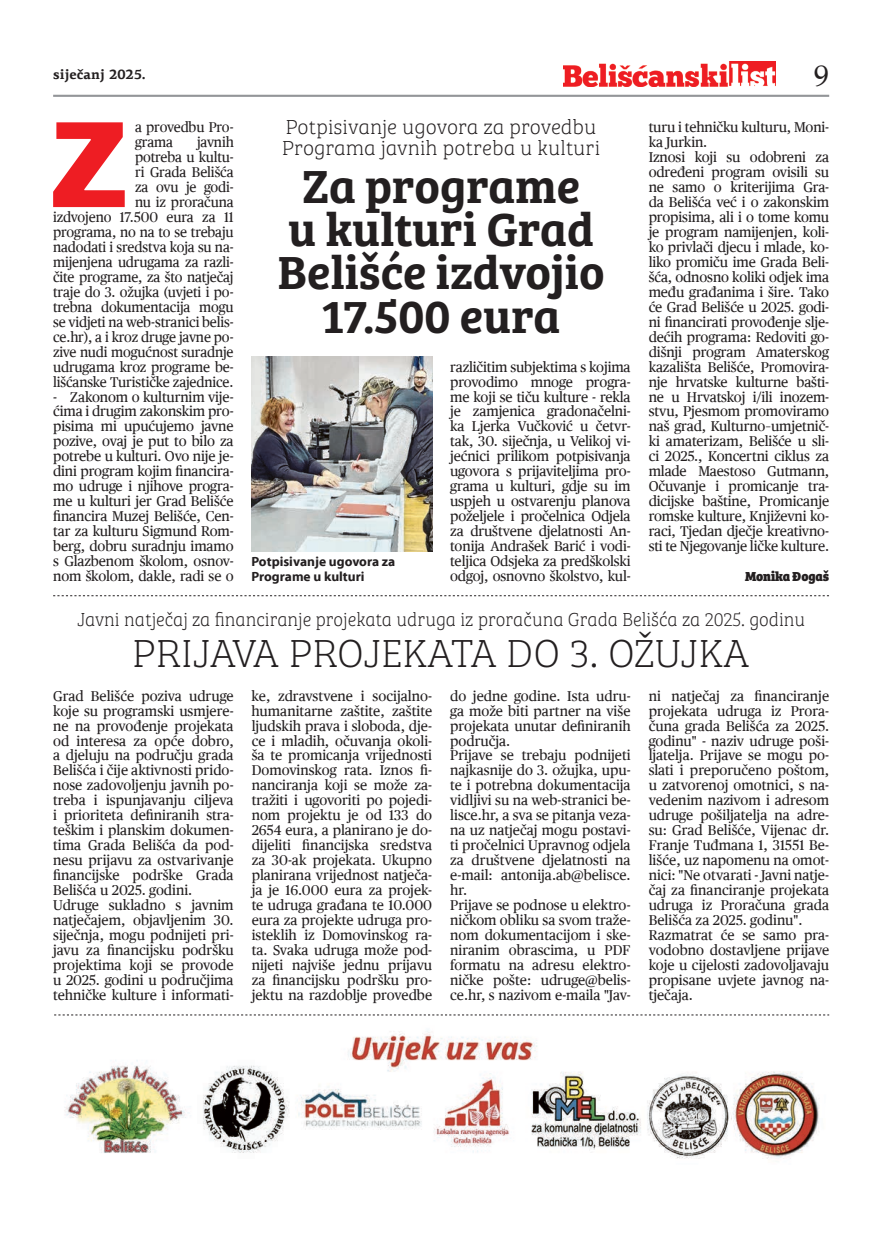
<style>
.page{position:relative;width:893px;height:1234px;background:#fff}
.page>*{position:absolute;margin:0;border:0;box-sizing:border-box;transform-origin:0 0}
.t1{font:900 122.7px "PF Agora Sans Pro";color:#ee1d23;scale:.95 1}
.t2{font:600 48px/43.2px "Bree Serif";color:#231f20;text-align:center}
.t3{font:100 40.5px "Bree Serif";color:#231f20}
.t4{font:30px "Palatino Roman";color:#231f20}
.t5{font:100 21px/21.9px "Bree Serif";color:#231f20}
.t6{font:100 19.5px "Bree Serif";color:#231f20;scale:.94 1}
.t7{font:14.25px/15px "Publico Text";letter-spacing:-.005em;color:#231f20}
.t8{font:14.25px/15px "Publico Text";letter-spacing:-.005em;color:#231f20;scale:.95 1}
.t9{font:700 13.5px/15px "Myriad Pro";color:#231f20}
.t10{font:700 13.5px "PF Agora Serif Pro";color:#231f20}
.t11{font:800 13.5px "Bree Serif";letter-spacing:-.01em;color:#231f20}
</style>
<div class="page">
<img style="left:563px;top:61px;width:213px;height:26px">
<hr style="left:53px;top:95px;width:776px;height:2px;background:#939598">
<img style="left:64px;top:1030px;width:755px;height:129px">
<svg style="left:54px;top:1014px;width:775px;height:1px"></svg>
<img style="left:251px;top:356px;width:182px;height:195px">
<svg style="left:53px;top:595px;width:776px;height:1px"></svg>
<p class="t10" style="left:53px;top:66px;width:94px">siječanj 2025.</p>
<h3 class="t4" style="left:814px;top:58px;width:16px">9</h3>
<h3 class="t5" style="left:282px;top:114px;width:319px">Potpisivanje ugovora za provedbu<br>Programa javnih potreba u kulturi</h3>
<h2 class="t2" style="left:278px;top:162px;width:329px">Za programe<br>u kulturi Grad<br>Belišće izdvojio<br>17.500 eura</h2>
<p class="t7" style="left:649px;top:120px;width:182px">turu i tehničku kulturu, Moni&shy;ka Jurkin.<br>Iznosi koji su odobreni za određeni program ovisili su ne samo o kriterijima Gra&shy;da Belišća već i o zakonskim propisima, ali i o tome komu je program namijenjen, koli&shy;ko privlači djecu i mlade, ko&shy;liko promiču ime Grada Beli&shy;šća, odnosno koliki odjek ima među građanima i šire. Tako će Grad Belišće u 2025. godi&shy;ni financirati provođenje slje&shy;dećih programa: Redoviti go&shy;dišnji program Amaterskog kazališta Belišće, Promovira&shy;nje hrvatske kulturne bašti&shy;ne u Hrvatskoj i/ili inozem&shy;stvu, Pjesmom promoviramo naš grad, Kulturno–umjetnič&shy;ki amaterizam, Belišće u sli&shy;ci 2025., Koncertni ciklus za mlade Maestoso Gutmann,<br>Očuvanje i promicanje tra&shy;dicijske baštine, Promicanje romske kulture, Književni ko&shy;raci, Tjedan dječje kreativno&shy;sti te Njegovanje ličke kulture.</p>
<p class="t11" style="left:745px;top:565px;width:86px">Monika Đogaš</p>
<h3 class="t6" style="left:77px;top:605px;width:776px">Javni natječaj za financiranje projekata udruga iz proračuna Grada Belišća za 2025. godinu</h3>
<h3 class="t3" style="left:133px;top:624px;width:619px">Prijava projekata do 3. ožujka</h3>
<h1 class="t1" style="left:51px;top:84px;width:80px">Z</h1>
<p class="t8" style="left:135px;top:120px;width:105px">a provedbu Pro&shy;grama</p>
<p class="t8" style="left:53px;top:135px;width:192px;text-align:right">javnih<br>potreba u kultu-<br>ri Grada Belišća<br>za ovu je godi-<br>nu iz proračuna<br>izdvojeno 17.500 eura za 11 programa, no na to se trebaju nadodati i sredstva koja su na&shy;mijenjena udrugama za razli&shy;čite programe, za što natječaj traje do 3. ožujka (uvjeti i po&shy;trebna dokumentacija mogu se vidjeti na web-stranici belis&shy;ce.hr), a i kroz druge javne po&shy;zive nudi mogućnost suradnje udrugama kroz programe be&shy;lišćanske Turističke zajednice.</p>
<p class="t7" style="left:53px;top:389px;width:182px;text-align:justify">- Zakonom o kulturnim vije&shy;ćima i drugim zakonskim pro&shy;pisima mi upućujemo javne pozive, ovaj je put to bilo za potrebe u kulturi. Ovo nije je&shy;dini program kojim financira&shy;mo udruge i njihove progra&shy;me u kulturi jer Grad Belišće financira Muzej Belišće, Cen&shy;tar za kulturu Sigmund Rom&shy;berg, dobru suradnju imamo s Glazbenom školom, osnov&shy;nom školom, dakle, radi se o</p>
<p class="t7" style="left:450px;top:359px;width:182px;text-align:justify">različitim subjektima s kojima provodimo mnoge progra&shy;me koji se tiču kulture - rekla je zamjenica gradonačelni&shy;ka Ljerka Vučković u četvr&shy;tak, 30. siječnja, u Velikoj vi&shy;jećnici prilikom potpisivanja ugovora s prijaviteljima pro&shy;grama u kulturi, gdje su im uspjeh u ostvarenju planova poželjele i pročelnica Odjela za društvene djelatnosti An&shy;tonija Andrašek Barić i vodi&shy;teljica Odsjeka za predškolski odgoj, osnovno školstvo, kul-</p>
<p class="t9" style="left:251px;top:553px;width:145px">Potpisivanje ugovora za<br>Programe u kulturi</p>
<p class="t7" style="left:53px;top:688px;width:182px">Grad Belišće poziva udruge koje su programski usmjere&shy;ne na provođenje projekata od interesa za opće dobro, a djeluju na području grada<br>Belišća i čije aktivnosti prido&shy;nose zadovoljenju javnih po&shy;treba i ispunjavanju ciljeva i prioriteta definiranih stra&shy;teškim i planskim dokumen&shy;tima Grada Belišća da pod&shy;nesu prijavu za ostvarivanje financijske podrške Grada<br>Belišća u 2025. godini.<br>Udruge sukladno s javnim natječajem, objavljenim 30. siječnja, mogu podnijeti pri&shy;javu za financijsku podršku projektima koji se provode u 2025. godini u područjima tehničke kulture i informati-</p>
<p class="t7" style="left:252px;top:688px;width:182px;text-align:justify">ke, zdravstvene i socijalno&shy;humanitarne zaštite, zaštite ljudskih prava i sloboda, dje&shy;ce i mladih, očuvanja okoli&shy;ša te promicanja vrijednosti Domovinskog rata. Iznos fi&shy;nanciranja koji se može za&shy;tražiti i ugovoriti po pojedi&shy;nom projektu je od 133 do 2654 eura, a planirano je do&shy;dijeliti financijska sredstva za 30-ak projekata. Ukupno planirana vrijednost natječa&shy;ja je 16.000 eura za projek&shy;te udruga građana te 10.000 eura za projekte udruga pro&shy;isteklih iz Domovinskog ra&shy;ta. Svaka udruga može pod&shy;nijeti najviše jednu prijavu za financijsku podršku pro&shy;jektu na razdoblje provedbe</p>
<p class="t7" style="left:450px;top:688px;width:182px">do jedne godine. Ista udru&shy;ga može biti partner na više projekata unutar definiranih područja.<br>Prijave se trebaju podnijeti najkasnije do 3. ožujka, upu&shy;te i potrebna dokumentacija vidljivi su na web-stranici be&shy;lisce.hr, a sva se pitanja veza&shy;na uz natječaj mogu postavi&shy;ti pročelnici Upravnog odjela za društvene djelatnosti na e-mail: antonija.ab@belisce. hr.<br>Prijave se podnose u elektro&shy;ničkom obliku sa svom traže&shy;nom dokumentacijom i ske&shy;niranim obrascima, u PDF formatu na adresu elektro&shy;ničke pošte: udruge@belis&shy;ce.hr, s nazivom e-maila "Jav-</p>
<p class="t7" style="left:649px;top:688px;width:182px">ni natječaj za financiranje projekata udruga iz Prora&shy;čuna grada Belišća za 2025. godinu" - naziv udruge poši&shy;ljatelja. Prijave se mogu po&shy;slati i preporučeno poštom, u zatvorenoj omotnici, s na&shy;vedenim nazivom i adresom udruge pošiljatelja na adre&shy;su: Grad Belišće, Vijenac dr.<br>Franje Tuđmana 1, 31551 Be&shy;lišće, uz napomenu na omot&shy;nici: "Ne otvarati - Javni natje&shy;čaj za financiranje projekata udruga iz Proračuna grada<br>Belišća za 2025. godinu".<br>Razmatrat će se samo pra&shy;vodobno dostavljene prijave koje u cijelosti zadovoljavaju propisane uvjete javnog na&shy;tječaja.</p>
</div>
